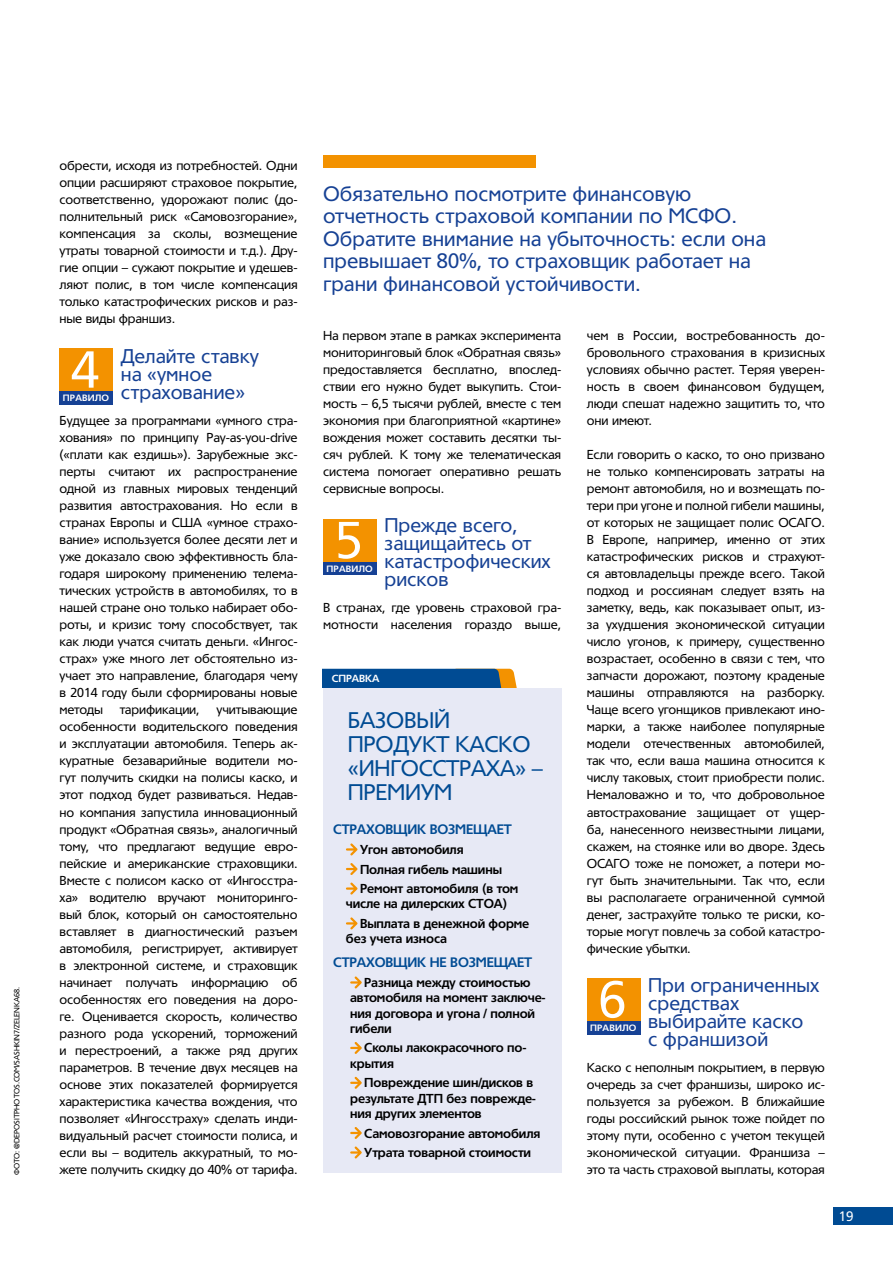
<style>
.page{position:relative;width:893px;height:1263px;background:#fff}
.page>*{position:absolute;margin:0;border:0;box-sizing:border-box;transform-origin:0 0}
.t1{font:51px "Tornado C";color:#fff}
.t2{font:22.2px/24px "Tornado C";letter-spacing:-.01em;color:#004b93}
.t3{font:20.55px/22.5px "Tornado C";color:#164194}
.t4{font:19.5px/18px "Tornado C";color:#164194}
.t5{font:700 13.5px "Tornado C";letter-spacing:-.01em;color:#004b93}
.t6{font:13.5px "Tornado C";color:#fff}
.t7{font:12.75px/17px "Tornado C";letter-spacing:-.01em;color:#000;text-align:justify}
.t8{font:700 12.75px/15.3px "Tornado C";letter-spacing:-.01em;color:#000}
.t9{font:700 10.2px "Tornado C";color:#fff}
.t10{font:700 9px "Tornado C";letter-spacing:.02em;color:#fff}
.t11{font:7.5px "Tornado C";letter-spacing:-.01em;color:#000}
</style>
<div class="page">
<div style="left:833px;top:1208px;width:60px;height:17px;background:#004b93"></div>
<div style="left:60px;top:391px;width:53px;height:14px;background:#164194"></div>
<div style="left:60px;top:348px;width:53px;height:43px;background:#f39200"></div>
<div style="left:323px;top:561px;width:54px;height:14px;background:#164194"></div>
<div style="left:323px;top:519px;width:54px;height:42px;background:#f39200"></div>
<div style="left:587px;top:1021px;width:53px;height:14px;background:#164194"></div>
<div style="left:587px;top:978px;width:53px;height:43px;background:#f39200"></div>
<div style="left:323px;top:155px;width:213px;height:13px;background:#f39200"></div>
<div style="left:323px;top:688px;width:239px;height:485px;background:#e7e9f5"></div>
<svg style="left:323px;top:669px;width:194px;height:19px;background:#165288"></svg>
<svg style="left:346px;top:843px;width:12px;height:12px"></svg>
<svg style="left:346px;top:863px;width:12px;height:12px"></svg>
<svg style="left:346px;top:882px;width:12px;height:13px"></svg>
<svg style="left:346px;top:917px;width:12px;height:12px"></svg>
<svg style="left:350px;top:976px;width:12px;height:12px"></svg>
<svg style="left:350px;top:1042px;width:12px;height:12px"></svg>
<svg style="left:350px;top:1077px;width:12px;height:12px"></svg>
<svg style="left:350px;top:1127px;width:12px;height:12px"></svg>
<svg style="left:350px;top:1146px;width:12px;height:12px"></svg>
<p class="t11" style="left:13px;top:1175px;width:190px;rotate:-90deg">ФОТО: @DEPOSITPHOTOS.COM/SASHKIN7/ZELENKA68.</p>
<p class="t7" style="left:60px;top:157px;width:240px">обрести, исходя из потребностей. Одни опции расширяют страховое покрытие, соответственно, удорожают полис (до&shy;полнительный риск «Самовозгорание», компенсация за сколы, возмещение утраты товарной стоимости и т.д.). Дру&shy;гие опции – сужают покрытие и удешев&shy;ляют полис, в том числе компенсация только катастрофических рисков и раз&shy;ные виды франшиз.</p>
<h3 class="t4" style="left:121px;top:348px;width:140px">Делайте ставку на «умное</h3>
<p class="t10" style="left:63px;top:393px;width:48px">ПРАВИЛО</p>
<h1 class="t1" style="left:71px;top:342px;width:29px">4</h1>
<h3 class="t4" style="left:121px;top:384px;width:126px">страхование»</h3>
<p class="t7" style="left:60px;top:412px;width:240px">Будущее за программами «умного стра&shy;хования» по принципу Pay-as-you-drive («плати как ездишь»). Зарубежные экс&shy;перты считают их распространение одной из главных мировых тенденций развития автострахования. Но если в странах Европы и США «умное страхо&shy;вание» используется более десяти лет и уже доказало свою эффективность бла&shy;годаря широкому применению телема&shy;тических устройств в автомобилях, то в нашей стране оно только набирает обо&shy;роты, и кризис тому способствует, так как люди учатся считать деньги. «Ингос&shy;страх» уже много лет обстоятельно из&shy;учает это направление, благодаря чему в 2014 году были сформированы новые методы</p>
<p class="t7" style="left:120px;top:702px;width:82px">тарификации,</p>
<p class="t7" style="left:60px;top:702px;width:240px;text-indent:157px">учитывающие особенности водительского поведения и эксплуатации автомобиля. Теперь ак&shy;куратные безаварийные водители мо&shy;гут получить скидки на полисы каско, и этот подход будет развиваться. Недав&shy;но компания запустила инновационный продукт «Обратная связь», аналогичный тому, что предлагают ведущие евро&shy;пейские и американские страховщики.<br>Вместе с полисом каско от «Ингосстра&shy;ха» водителю вручают мониторинго&shy;вый блок, который он самостоятельно вставляет в диагностический разъем автомобиля, регистрирует, активирует в электронной системе, и страховщик начинает получать информацию об особенностях его поведения на доро&shy;ге. Оценивается скорость, количество разного рода ускорений, торможений и перестроений, а также ряд других параметров. В течение двух месяцев на основе этих показателей формируется характеристика качества вождения, что позволяет «Ингосстраху» сделать инди&shy;видуальный расчет стоимости полиса, и если вы – водитель аккуратный, то мо&shy;жете получить скидку до 40% от тарифа.</p>
<h3 class="t3" style="left:323px;top:183px;width:444px">Обязательно посмотрите финансовую отчетность страховой компании по МСФО.<br>Обратите внимание на убыточность: если она превышает 80%, то страховщик работает на грани финансовой устойчивости.</h3>
<p class="t7" style="left:323px;top:327px;width:240px">На первом этапе в рамках эксперимента мониторинговый блок «Обратная связь» предоставляется бесплатно, впослед&shy;ствии его нужно будет выкупить. Стои&shy;мость – 6,5 тысячи рублей, вместе с тем экономия при благоприятной «картине» вождения может составить десятки ты&shy;сяч рублей. К тому же телематическая система помогает оперативно решать сервисные вопросы.</p>
<h3 class="t4" style="left:384px;top:517px;width:168px">Прежде всего, защищайтесь от катастрофических рисков</h3>
<h1 class="t1" style="left:335px;top:513px;width:29px">5</h1>
<p class="t10" style="left:326px;top:564px;width:48px">ПРАВИЛО</p>
<p class="t7" style="left:323px;top:600px;width:240px">В странах, где уровень страховой гра&shy;мотности населения гораздо выше,</p>
<p class="t9" style="left:332px;top:673px;width:49px">СПРАВКА</p>
<h2 class="t2" style="left:348px;top:709px;width:197px">БАЗОВЫЙ<br>ПРОДУКТ КАСКО «ИНГОССТРАХА» –<br>ПРЕМИУМ</h2>
<p class="t5" style="left:333px;top:822px;width:180px">СТРАХОВЩИК ВОЗМЕЩАЕТ</p>
<p class="t8" style="left:360px;top:840px;width:160px;line-height:19.5px">Угон автомобиля<br>Полная гибель машины<br>Ремонт автомобиля (в том</p>
<p class="t8" style="left:360px;top:894px;width:171px;line-height:19.5px;text-indent:-14px">числе на дилерских СТОА)<br>Выплата в денежной форме</p>
<p class="t8" style="left:346px;top:931px;width:102px">без учета износа</p>
<p class="t5" style="left:333px;top:955px;width:201px">СТРАХОВЩИК НЕ ВОЗМЕЩАЕТ</p>
<p class="t8" style="left:350px;top:975px;width:197px;text-indent:14px">Разница между стоимостью автомобиля на момент заключе&shy;ния договора и угона / полной гибели</p>
<p class="t8" style="left:350px;top:1040px;width:178px;text-indent:14px">Сколы лакокрасочного по&shy;крытия</p>
<p class="t8" style="left:350px;top:1075px;width:187px;text-indent:14px">Повреждение шин/дисков в результате ДТП без поврежде&shy;ния других элементов</p>
<p class="t8" style="left:364px;top:1123px;width:178px;line-height:19.5px">Самовозгорание автомобиля<br>Утрата товарной стоимости</p>
<p class="t7" style="left:587px;top:327px;width:240px">чем в России, востребованность до&shy;бровольного страхования в кризисных условиях обычно растет. Теряя уверен&shy;ность в своем финансовом будущем, люди спешат надежно защитить то, что они имеют.</p>
<p class="t7" style="left:587px;top:446px;width:240px">Если говорить о каско, то оно призвано не только компенсировать затраты на ремонт автомобиля, но и возмещать по&shy;тери при угоне и полной гибели машины, от которых не защищает полис ОСАГО.<br>В Европе, например, именно от этих катастрофических рисков и страхуют&shy;ся автовладельцы прежде всего. Такой подход и россиянам следует взять на заметку, ведь, как показывает опыт, из&shy;за ухудшения экономической ситуации число угонов, к примеру, существенно возрастает, особенно в связи с тем, что запчасти дорожают, поэтому краденые машины отправляются на разборку.<br>Чаще всего угонщиков привлекают ино&shy;марки, а также наиболее популярные модели отечественных автомобилей, так что, если ваша машина относится к числу таковых, стоит приобрести полис.<br>Немаловажно и то, что добровольное автострахование защищает от ущер&shy;ба, нанесенного неизвестными лицами, скажем, на стоянке или во дворе. Здесь ОСАГО тоже не поможет, а потери мо&shy;гут быть значительными. Так что, если вы располагаете ограниченной суммой денег, застрахуйте только те риски, ко&shy;торые могут повлечь за собой катастро&shy;фические убытки.</p>
<h3 class="t4" style="left:648px;top:976px;width:173px">При ограниченных средствах выбирайте каско<br>с франшизой</h3>
<h1 class="t1" style="left:599px;top:972px;width:29px">6</h1>
<p class="t10" style="left:590px;top:1023px;width:48px">ПРАВИЛО</p>
<p class="t7" style="left:587px;top:1059px;width:240px">Каско с неполным покрытием, в первую очередь за счет франшизы, широко ис&shy;пользуется за рубежом. В ближайшие годы российский рынок тоже пойдет по этому пути, особенно с учетом текущей экономической ситуации. Франшиза – это та часть страховой выплаты, которая</p>
<p class="t6" style="left:839px;top:1209px;width:16px">19</p>
</div>
